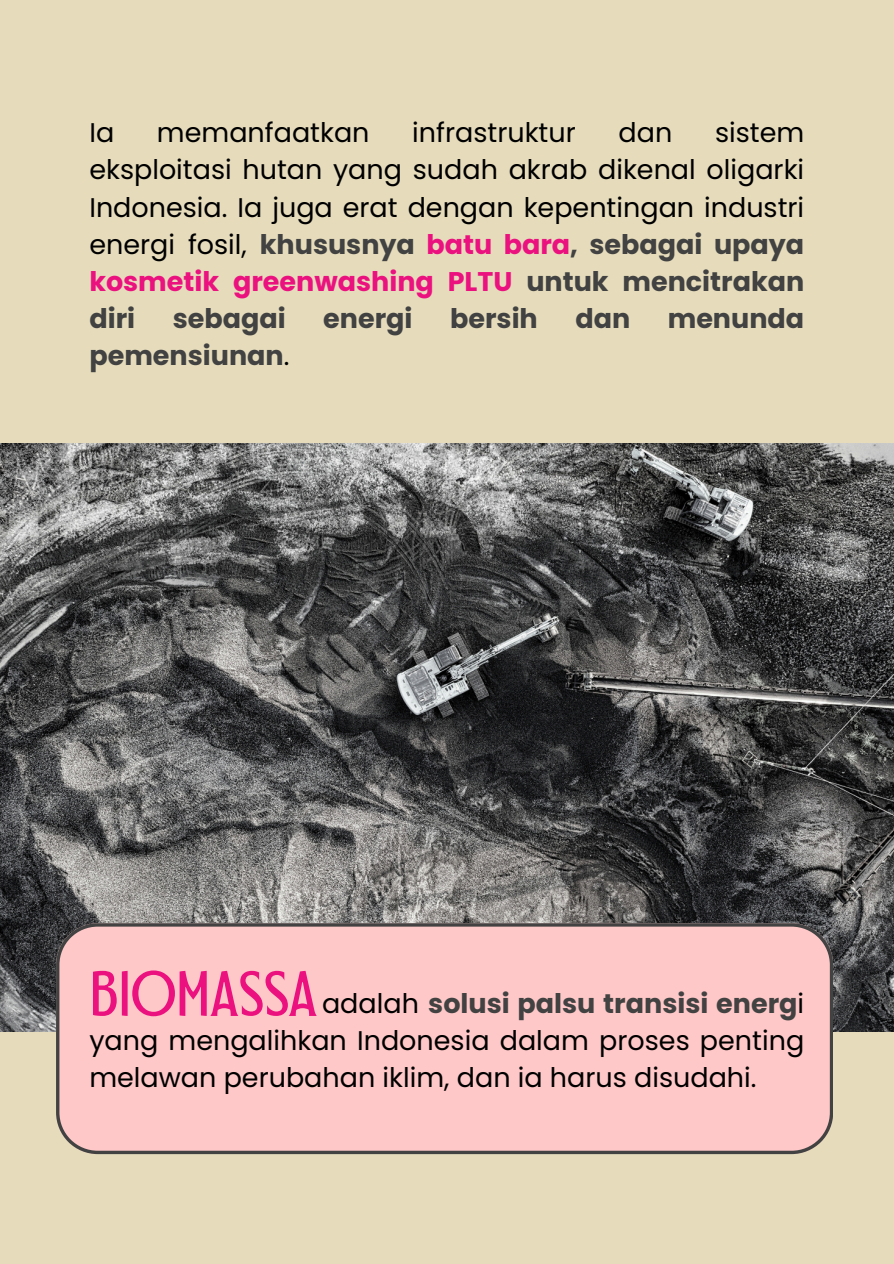
<style>
.page{position:relative;width:894px;height:1264px;background:#fff}
.page>*{position:absolute;margin:0;border:0;box-sizing:border-box;transform-origin:0 0}
.t1{font:51.45px "Montagna LTD";color:#eb127f}
.t2{font:27px/37.2px "Poppins";color:#000;text-align:justify}
.t3{font:700 27px "Poppins";color:#414241}
.s1{font-weight:700;color:#414241}
.s2{font-weight:700;color:#eb127f}
.s3{font-weight:400;color:#000}
</style>
<div class="page">
<div style="left:0;top:0;width:893px;height:1263px;background:#e6dcbc"></div>
<img style="left:0;top:443px;width:893px;height:588px">
<div style="left:56px;top:923px;width:776px;height:230px;background:#ffc8c8"></div>
<p class="t2" style="left:89px;top:114px;width:26px">Ia</p>
<p class="t2" style="left:157px;top:114px;width:214px">memanfaatkan</p>
<p class="t2" style="left:412px;top:114px;width:165px">infrastruktur</p>
<p class="t2" style="left:618px;top:114px;width:55px">dan</p>
<p class="t2" style="left:89px;top:114px;width:716px;text-indent:625px">sistem eksploitasi hutan yang sudah akrab dikenal oligarki Indonesia. Ia juga erat dengan kepentingan industri energi fosil, <span class="s1">khususnya</span> <span class="s2">batu bara</span><span class="s1">, sebagai upaya </span><span class="s2">kosmetik greenwashing PLTU</span> <span class="s1">untuk mencitrakan diri</span></p>
<p class="t3" style="left:173px;top:299px;width:114px">sebagai</p>
<p class="t3" style="left:323px;top:299px;width:91px">energi</p>
<p class="t3" style="left:450px;top:299px;width:89px">bersih</p>
<p class="t3" style="left:575px;top:299px;width:56px">dan</p>
<p class="t3" style="left:667px;top:299px;width:138px">menunda</p>
<p class="t3" style="left:89px;top:337px;width:201px">pemensiunan<span class="s3">.</span></p>
<p class="t1" style="left:89px;top:970px;width:229px">BIOMASSA</p>
<h1 class="t2" style="left:89px;top:984px;width:716px;text-indent:232px">adalah <span class="s1">solusi palsu transisi energ</span>i yang mengalihkan Indonesia dalam proses penting melawan perubahan iklim, dan ia harus disudahi.</h1>
</div>
